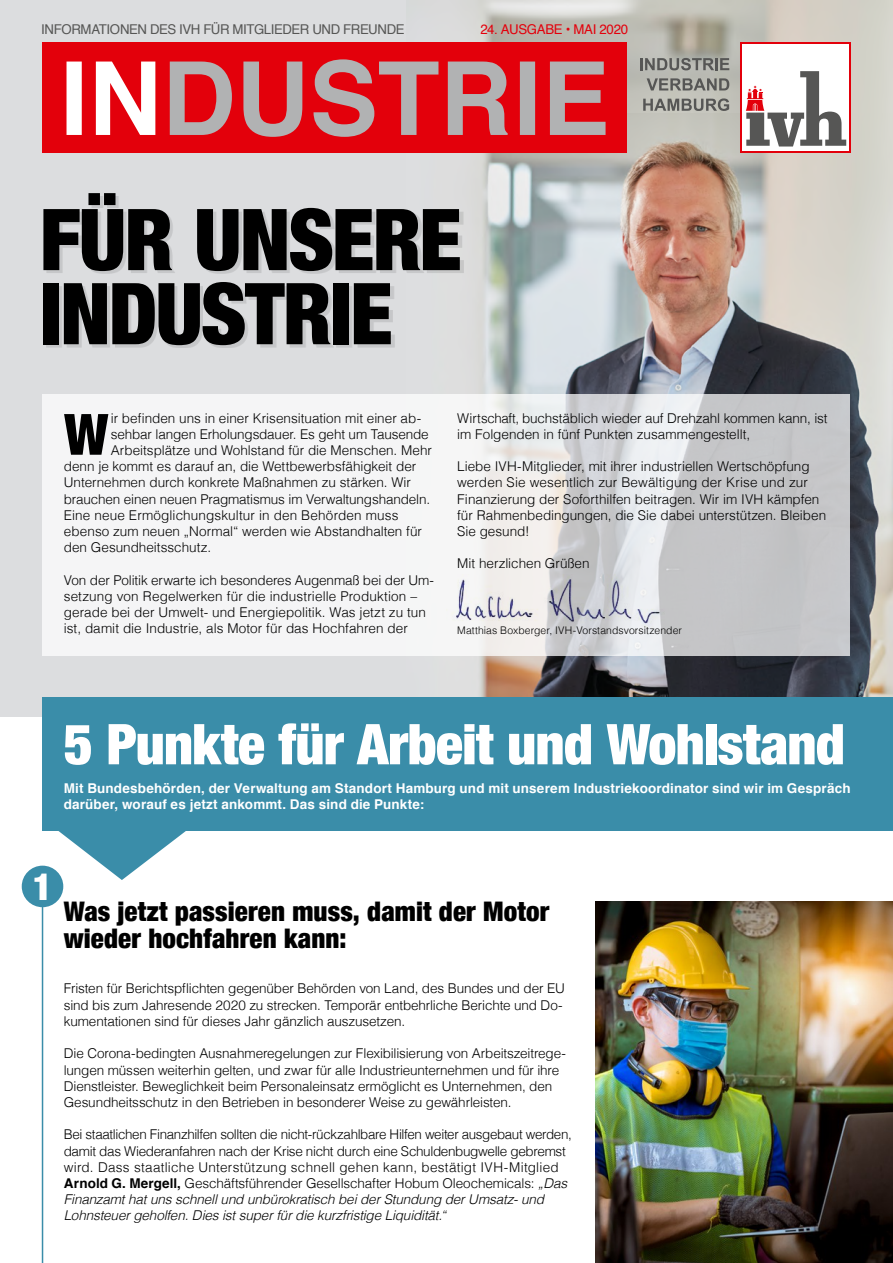
<style>
.page{position:relative;width:893px;height:1263px;background:#fff}
.page>*{position:absolute;margin:0;border:0;box-sizing:border-box;transform-origin:0 0}
.t1{font:900 condensed 85.5px/74.1px "Helvetica Neue";letter-spacing:-.025em;color:#000}
.t2{font:900 condensed 57px "Helvetica Neue";color:#000}
.t3{font:900 condensed 56.25px "Helvetica Neue";letter-spacing:-.015em;color:#fff}
.t4{font:900 condensed 37.5px "Helvetica Neue";color:#fff}
.t5{font:900 condensed 27px/27px "Helvetica Neue";letter-spacing:.005em;color:#000}
.t6{font:300 13.5px/16.2px "Helvetica";letter-spacing:-.005em;color:#000}
.t7{font:700 13.5px/16.2px "Helvetica";letter-spacing:.01em;color:#fff}
.t8{font:13.5px "Helvetica";letter-spacing:-.03em;color:#565655}
.t9{font:13.5px "Helvetica";letter-spacing:-.02em;color:#e3000b}
.t10{font:300 10.5px "Helvetica";letter-spacing:.01em;color:#000}
.s1{font-weight:700}
.s2{font-style:italic}
</style>
<div class="page">
<div style="left:0;top:43px;width:893px;height:673px;background:#dcdddf"></div>
<img style="left:406px;top:113px;width:487px;height:584px">
<div style="left:43px;top:697px;width:850px;height:134px;background:#3a8da9"></div>
<div style="left:0;top:0;width:893px;height:113px;background:#dcdddf"></div>
<img style="left:406px;top:0;width:487px;height:113px">
<svg style="left:43px;top:394px;width:807px;height:261px;background:#e6e6e7"></svg>
<div style="left:740px;top:43px;width:111px;height:110px;background:#e3000b"></div>
<div style="left:742px;top:44px;width:107px;height:107px;background:#fff"></div>
<svg style="left:746px;top:71px;width:100px;height:76px"></svg>
<svg style="left:640px;top:58px;width:89px;height:12px"></svg>
<svg style="left:647px;top:78px;width:82px;height:12px"></svg>
<svg style="left:643px;top:98px;width:86px;height:13px"></svg>
<div style="left:43px;top:43px;width:584px;height:110px;background:#e3000b"></div>
<svg style="left:170px;top:59px;width:436px;height:78px"></svg>
<svg style="left:67px;top:62px;width:88px;height:73px"></svg>
<div style="left:46px;top:196px;width:418px;height:152px;background:#000;opacity:.1"></div>
<img style="left:446px;top:574px;width:223px;height:53px">
<img style="left:595px;top:902px;width:298px;height:361px">
<hr style="left:42px;top:888px;width:1px;height:375px;background:#3a8da9">
<div style="left:22px;top:866px;width:41px;height:41px;background:#3a8da9;border-radius:50%"></div>
<svg style="left:44px;top:831px;width:142px;height:49px"></svg>
<p class="t8" style="left:41px;top:19px;width:365px">INFORMATIONEN DES IVH FÜR MITGLIEDER UND FREUNDE</p>
<p class="t9" style="left:480px;top:19px;width:149px">24. AUSGABE • MAI 2020</p>
<h1 class="t1" style="left:40px;top:198px;width:424px">FÜR UNSERE<br>INDUSTRIE</h1>
<p class="t6" style="left:111px;top:409px;width:312px">ir befinden uns in einer Krisensituation mit einer ab-</p>
<p class="t6" style="left:111px;top:425px;width:320px">sehbar langen Erholungsdauer. Es geht um Tausende</p>
<p class="t6" style="left:111px;top:441px;width:323px">Arbeitsplätze und Wohlstand für die Menschen. Mehr</p>
<p class="t6" style="left:64px;top:457px;width:354px">denn je kommt es darauf an, die Wettbewerbsfähigkeit der</p>
<p class="t6" style="left:64px;top:473px;width:349px">Unternehmen durch konkrete Maßnahmen zu stärken. Wir</p>
<p class="t6" style="left:64px;top:490px;width:368px">brauchen einen neuen Pragmatismus im Verwaltungshandeln.</p>
<p class="t6" style="left:64px;top:506px;width:336px">Eine neue Ermöglichungskultur in den Behörden muss</p>
<p class="t6" style="left:64px;top:522px;width:360px">ebenso zum neuen „Normal“ werden wie Abstandhalten für</p>
<p class="t6" style="left:64px;top:538px;width:149px">den Gesundheitsschutz.</p>
<p class="t6" style="left:64px;top:571px;width:372px">Von der Politik erwarte ich besonderes Augenmaß bei der Um&shy;setzung von Regelwerken für die industrielle Produktion – gerade bei der Umwelt- und Energiepolitik. Was jetzt zu tun ist, damit die Industrie, als Motor für das Hochfahren der</p>
<h2 class="t2" style="left:64px;top:387px;width:46px">W</h2>
<p class="t6" style="left:457px;top:409px;width:372px">Wirtschaft, buchstäblich wieder auf Drehzahl kommen kann, ist im Folgenden in fünf Punkten zusammengestellt,</p>
<p class="t6" style="left:457px;top:457px;width:371px">Liebe IVH-Mitglieder, mit ihrer industriellen Wertschöpfung werden Sie wesentlich zur Bewältigung der Krise und zur Finanzierung der Soforthilfen beitragen. Wir im IVH kämpfen für Rahmenbedingungen, die Sie dabei unterstützen. Bleiben Sie gesund!</p>
<p class="t6" style="left:457px;top:554px;width:134px">Mit herzlichen Grüßen</p>
<p class="t10" style="left:457px;top:621px;width:226px">Matthias Boxberger, IVH-Vorstandsvorsitzender</p>
<h3 class="t3" style="left:64px;top:698px;width:783px">5 Punkte für Arbeit und Wohlstand</h3>
<p class="t7" style="left:64px;top:780px;width:788px">Mit Bundesbehörden, der Verwaltung am Standort Hamburg und mit unserem Industriekoordinator sind wir im Gespräch darüber, worauf es jetzt ankommt. Das sind die Punkte:</p>
<h3 class="t4" style="left:33px;top:855px;width:21px">1</h3>
<h3 class="t5" style="left:64px;top:897px;width:487px">Was jetzt passieren muss, damit der Motor wieder hochfahren kann:</h3>
<p class="t6" style="left:64px;top:980px;width:503px">Fristen für Berichtspflichten gegenüber Behörden von Land, des Bundes und der EU sind bis zum Jahresende 2020 zu strecken. Temporär entbehrliche Berichte und Do&shy;kumentationen sind für dieses Jahr gänzlich auszusetzen.</p>
<p class="t6" style="left:64px;top:1044px;width:504px">Die Corona-bedingten Ausnahmeregelungen zur Flexibilisierung von Arbeitszeitrege&shy;lungen müssen weiterhin gelten, und zwar für alle Industrieunternehmen und für ihre Dienstleister. Beweglichkeit beim Personaleinsatz ermöglicht es Unternehmen, den Gesundheitsschutz in den Betrieben in besonderer Weise zu gewährleisten.</p>
<p class="t6" style="left:64px;top:1125px;width:509px">Bei staatlichen Finanzhilfen sollten die nicht-rückzahlbare Hilfen weiter ausgebaut werden, damit das Wiederanfahren nach der Krise nicht durch eine Schuldenbugwelle gebremst wird. Dass staatliche Unterstützung schnell gehen kann, bestätigt IVH-Mitglied <span class="s1">Arnold G. Mergell,</span> Geschäftsführender Gesellschafter Hobum Oleochemicals: <span class="s2">„Das Finanzamt hat uns schnell und unbürokratisch bei der Stundung der Umsatz- und Lohnsteuer geholfen. Dies ist super für die kurzfristige Liquidität.“</span></p>
</div>
